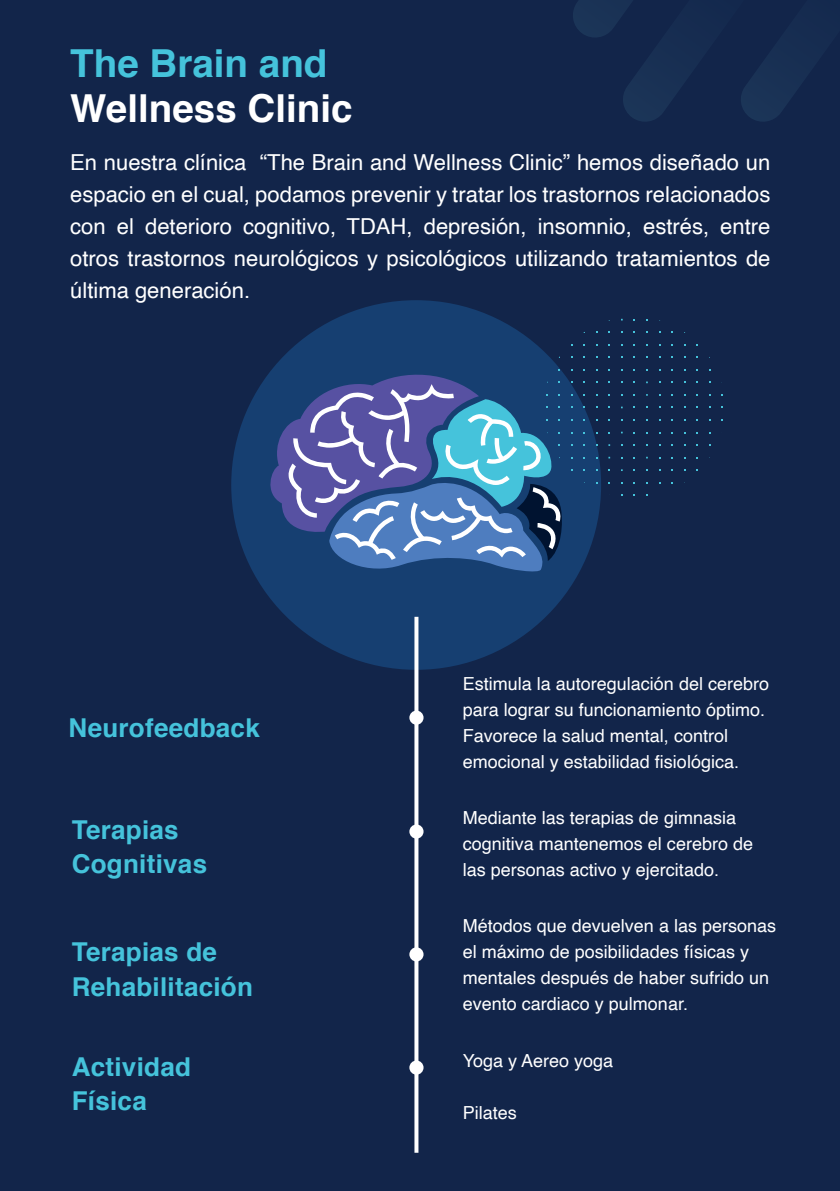
<style>
.page{position:relative;width:840px;height:1191px;background:#fff}
.page>*{position:absolute;margin:0;border:0;box-sizing:border-box;transform-origin:0 0}
.t1{font:700 38.6px "Helvetica";color:#fff}
.t2{font:700 38.6px "Helvetica";color:#45c3db}
.t3{font:700 26px/34px "Helvetica";letter-spacing:.01em;color:#45c3db}
.t4{font:22px/32px "Helvetica";color:#fff;text-align:justify}
.t5{font:18px/26px "Helvetica";color:#fff}
</style>
<div class="page">
<div style="left:0;top:0;width:839px;height:1191px;background:#12254a"></div>
<div style="left:231px;top:300px;width:369px;height:370px;background:#163f71;border-radius:50%"></div>
<svg style="left:414px;top:617px;width:4px;height:535px;background:#e3e6ea"></svg>
<div style="left:409px;top:710px;width:14px;height:14px;background:#fff;border-radius:50%"></div>
<div style="left:409px;top:824px;width:14px;height:14px;background:#fff;border-radius:50%"></div>
<div style="left:409px;top:947px;width:14px;height:14px;background:#fff;border-radius:50%"></div>
<div style="left:409px;top:1060px;width:14px;height:14px;background:#fff;border-radius:50%"></div>
<svg style="left:573px;top:0;width:49px;height:37px"></svg>
<svg style="left:782px;top:65px;width:21px;height:45px"></svg>
<svg style="left:622px;top:0;width:160px;height:122px"></svg>
<svg style="left:263px;top:369px;width:299px;height:203px"></svg>
<h1 class="t2" style="left:70px;top:32px;width:259px">The Brain and</h1>
<h1 class="t1" style="left:70px;top:77px;width:284px">Wellness Clinic</h1>
<p class="t4" style="left:70px;top:147px;width:701px">En nuestra clínica “The Brain and Wellness Clinic” hemos diseñado un espacio en el cual, podamos prevenir y tratar los trastornos relacionados con el deterioro cognitivo, TDAH, depresión, insomnio, estrés, entre otros trastornos neurológicos y psicológicos utilizando tratamientos de última generación.</p>
<h2 class="t3" style="left:69px;top:711px;width:192px">Neurofeedback</h2>
<p class="t5" style="left:462px;top:671px;width:308px">Estimula la autoregulación del cerebro para lograr su funcionamiento óptimo.<br>Favorece la salud mental, control emocional y estabilidad fisiológica.</p>
<h2 class="t3" style="left:72px;top:813px;width:137px">Terapias<br>Cognitivas</h2>
<p class="t5" style="left:462px;top:804px;width:292px">Mediante las terapias de gimnasia cognitiva mantenemos el cerebro de las personas activo y ejercitado.</p>
<h2 class="t3" style="left:72px;top:935px;width:183px">Terapias de<br>Rehabilitación</h2>
<h2 class="t3" style="left:72px;top:1050px;width:121px">Actividad<br>Física</h2>
<p class="t5" style="left:462px;top:913px;width:315px">Métodos que devuelven a las personas el máximo de posibilidades físicas y mentales después de haber sufrido un evento cardiaco y pulmonar.</p>
<p class="t5" style="left:462px;top:1048px;width:152px">Yoga y Aereo yoga</p>
<p class="t5" style="left:462px;top:1100px;width:56px">Pilates</p>
</div>
